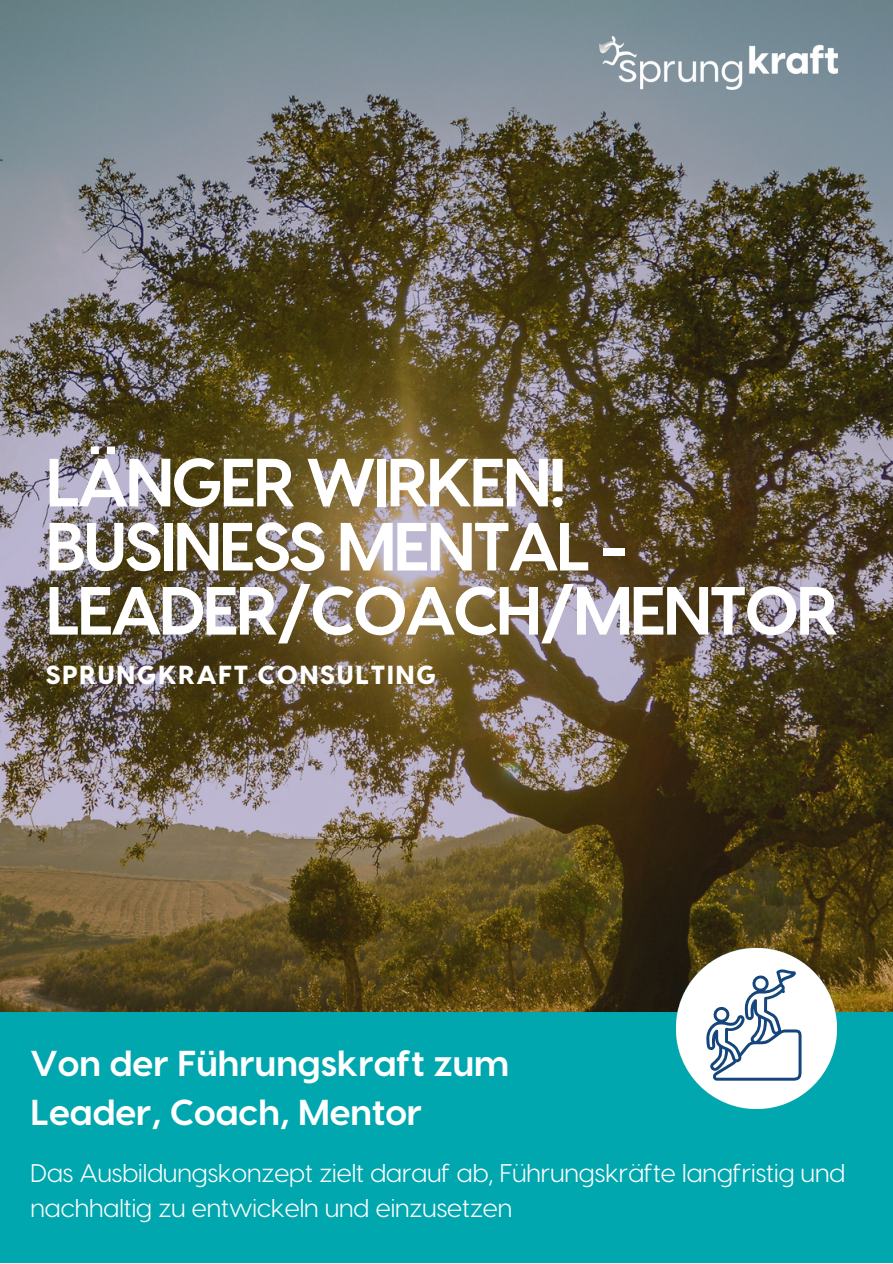
<style>
.page{position:relative;width:893px;height:1264px;background:#fff}
.page>*{position:absolute;margin:0;border:0;box-sizing:border-box;transform-origin:0 0}
.t1{font:700 67.95px/64.1px "Visby CF";letter-spacing:-.05em;color:#fff}
.t2{font:700 36px "Visby CF";color:#fff}
.t3{font:800 26.1px "Visby CF";letter-spacing:.05em;color:#fff}
.t4{font:25.5px/34.8px "Visby CF";color:#fff}
</style>
<div class="page">
<img style="left:0;top:0;width:892px;height:1011px">
<div style="left:0;top:1011px;width:892px;height:251px;background:#00a7af"></div>
<img style="left:676px;top:948px;width:160px;height:160px">
<div style="left:676px;top:948px;width:160px;height:160px;background:#fff;border-radius:50%"></div>
<img style="left:599px;top:37px;width:238px;height:53px">
<svg style="left:706px;top:969px;width:95px;height:111px"></svg>
<p class="t1" style="left:45px;top:446px;width:522px">LÄNGER WIRKEN!</p>
<p class="t1" style="left:45px;top:510px;width:795px">BUSINESS MENTAL -<br>LEADER/COACH/MENTOR</p>
<p class="t3" style="left:45px;top:657px;width:392px">SPRUNGKRAFT CONSULTING</p>
<p class="t2" style="left:31px;top:1039px;width:480px">Von der Führungskraft zum</p>
<p class="t2" style="left:31px;top:1088px;width:393px">Leader, Coach, Mentor</p>
<p class="t4" style="left:31px;top:1153px;width:816px">Das Ausbildungskonzept zielt darauf ab, Führungskräfte langfristig und nachhaltig zu entwickeln und einzusetzen</p>
</div>
